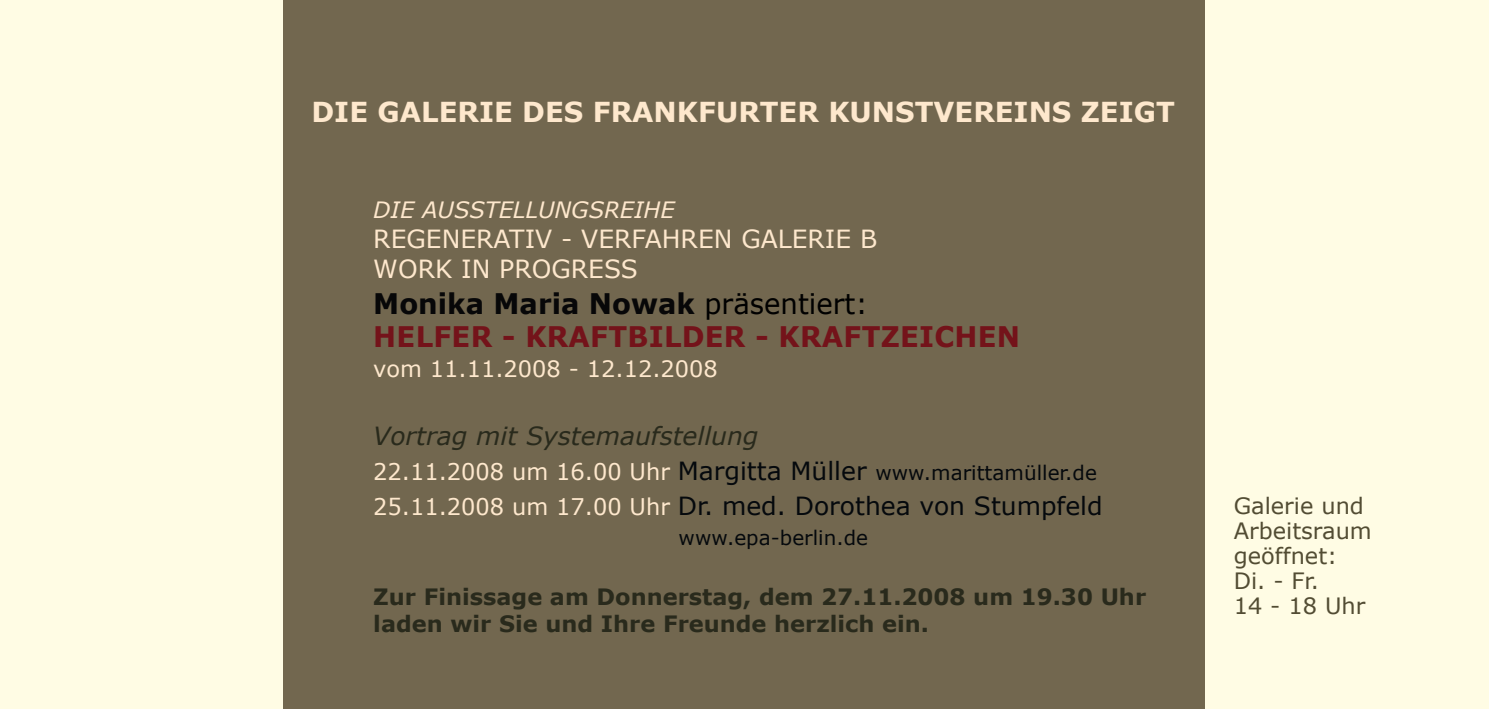
<style>
.page{position:relative;width:1489px;height:709px;background:#fff}
.page>*{position:absolute;margin:0;border:0;box-sizing:border-box;transform-origin:0 0}
.t1{font:700 28.25px/33px "Verdana";letter-spacing:.01em;color:#74131a}
.t2{font:700 27.5px "Verdana";color:#fee8cd}
.t3{font:25px "Verdana";color:#05090d}
.t4{font:25px/30px "Verdana";color:#fee8cd}
.t5{font:italic 25px "Verdana";color:#292a1c}
.t6{font:23px "Verdana";color:#fee8cd}
.t7{font:700 22.5px/27px "Verdana";color:#292a1c}
.t8{font:22.5px/25px "Verdana";color:#524c33}
.t9{font:22.5px "Verdana";color:#fee8cd}
.t10{font:italic 22.5px "Verdana";color:#fee8cd}
.t11{font:20px "Verdana";color:#05090d}
.s1{color:#070708}
.s2{font-weight:400;color:#000}
.s3{font-size:25px;color:#05090d}
.s4{font-size:20px;color:#05090d}
.s5{font-size:23px;color:#fee8cd}
</style>
<div class="page">
<div style="left:0;top:0;width:285px;height:709px;background:#fffce4"></div>
<div style="left:1204px;top:0;width:284px;height:709px;background:#fffce4"></div>
<div style="left:283px;top:0;width:921px;height:709px;background:#72674f"></div>
<p class="t2" style="left:311px;top:94px;width:864px">DIE GALERIE DES FRANKFURTER KUNSTVEREINS ZEIGT</p>
<p class="t10" style="left:373px;top:195px;width:303px">DIE AUSSTELLUNGSREIHE</p>
<p class="t4" style="left:373px;top:224px;width:505px">REGENERATIV - VERFAHREN GALERIE B<br>WORK IN PROGRESS</p>
<p class="t1" style="left:373px;top:287px;width:648px"><span class="s1">Monika Maria Nowak</span> <span class="s2">präsentiert:<br></span>HELFER - KRAFTBILDER - KRAFTZEICHEN</p>
<p class="t9" style="left:373px;top:354px;width:346px">vom 11.11.2008 - 12.12.2008</p>
<p class="t5" style="left:373px;top:420px;width:386px">Vortrag mit Systemaufstellung</p>
<p class="t6" style="left:373px;top:457px;width:725px">22.11.2008 um 16.00 Uhr <span class="s3">Margitta Müller</span> <span class="s4">www.marittamüller.de</span></p>
<p class="t3" style="left:373px;top:490px;width:731px"><span class="s5">25.11.2008 um 17.00 Uhr</span> Dr. med. Dorothea von Stumpfeld</p>
<p class="t11" style="left:678px;top:525px;width:191px">www.epa-berlin.de</p>
<p class="t7" style="left:373px;top:583px;width:774px">Zur Finissage am Donnerstag, dem 27.11.2008 um 19.30 Uhr laden wir Sie und Ihre Freunde herzlich ein.</p>
<p class="t8" style="left:1233px;top:494px;width:140px">Galerie und<br>Arbeitsraum geöffnet:<br>Di. - Fr.<br>14 - 18 Uhr</p>
</div>
